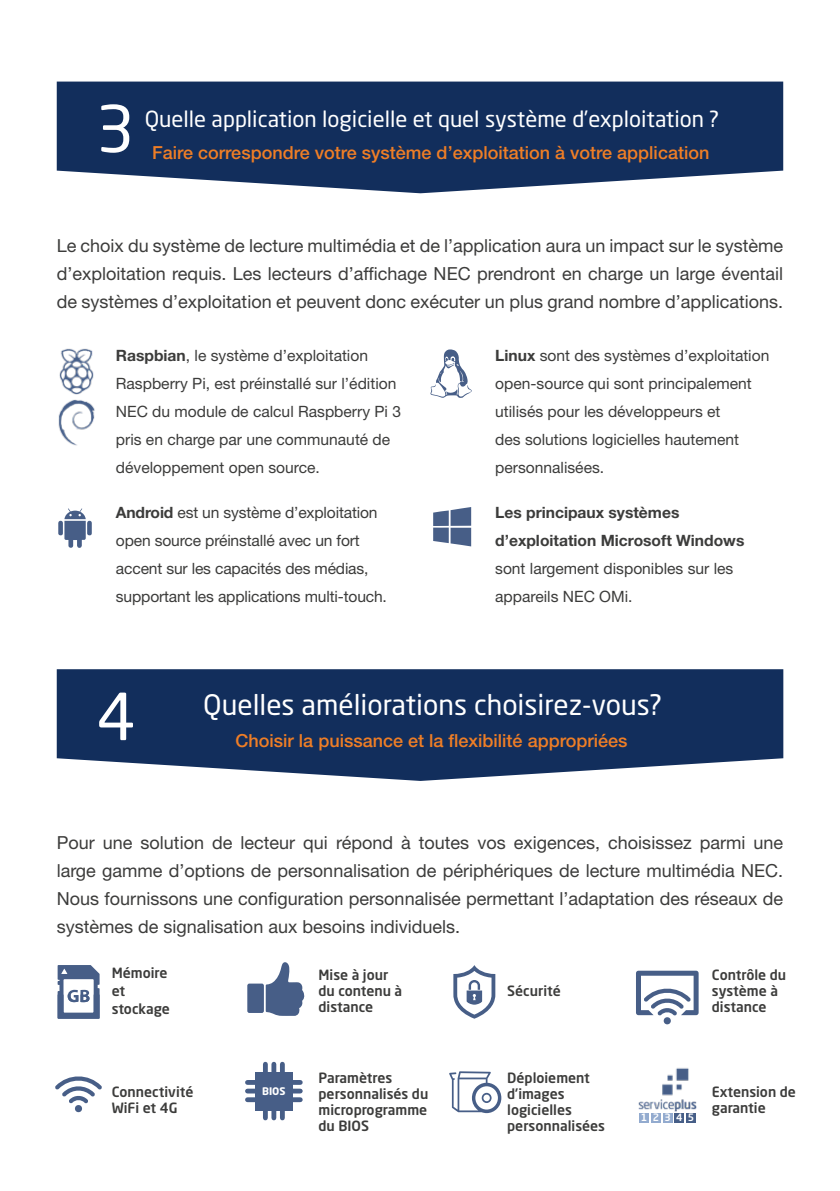
<style>
.page{position:relative;width:840px;height:1191px;background:#fff}
.page>*{position:absolute;margin:0;border:0;box-sizing:border-box;transform-origin:0 0}
.t1{font:64px "Neo Sans Pro";color:#fff}
.t2{font:28px "Neo Sans Pro";color:#fff}
.t3{font:22px "Neo Sans Pro";color:#fff}
.t4{font:18px/28px "Helvetica Neue LT Std";color:#3c3c3b;text-align:justify}
.t5{font:500 18px "Helvetica Neue LT Std";color:#ef7e26}
.t6{font:15.6px/28px "Helvetica Neue LT Std";color:#3c3c3b}
.t7{font:700 15.6px/28px "Helvetica Neue LT Std";color:#3c3c3b}
.t8{font:500 14px/16px "Neo Sans Pro";color:#3c3c3b}
.t9{font:700 10.4px "Neo Sans Pro";color:#fff}
.t10{font:500 10.2px "Neo Sans Pro";letter-spacing:.53em;color:#fff}
.s1{font-weight:700}
</style>
<div class="page">
<svg style="left:58px;top:965px;width:41px;height:53px"></svg>
<svg style="left:265px;top:962px;width:40px;height:54px"></svg>
<div style="left:247px;top:983px;width:17px;height:30px;background:#475e87;border-radius:2px"></div>
<svg style="left:453px;top:965px;width:42px;height:53px"></svg>
<svg style="left:636px;top:970px;width:62px;height:54px"></svg>
<svg style="left:55px;top:1076px;width:47px;height:36px"></svg>
<svg style="left:57px;top:82px;width:725px;height:111px;background:#29426c"></svg>
<svg style="left:57px;top:669px;width:725px;height:112px;background:#2a436c"></svg>
<div style="left:87px;top:521px;width:5px;height:14px;background:#475e87;border-radius:2px"></div>
<div style="left:58px;top:521px;width:5px;height:14px;background:#475e87;border-radius:2px"></div>
<svg style="left:64px;top:508px;width:22px;height:40px"></svg>
<svg style="left:433px;top:507px;width:38px;height:39px"></svg>
<img style="left:59px;top:348px;width:35px;height:46px">
<img style="left:58px;top:399px;width:37px;height:47px">
<svg style="left:430px;top:349px;width:42px;height:49px"></svg>
<div style="left:255px;top:1072px;width:37px;height:38px;background:#475e87"></div>
<div style="left:271px;top:1064px;width:5px;height:54px;background:#475e87"></div>
<div style="left:263px;top:1064px;width:5px;height:54px;background:#475e87"></div>
<hr style="left:280px;top:1064px;width:4px;height:54px;background:#475e87">
<div style="left:247px;top:1088px;width:53px;height:5px;background:#475e87"></div>
<hr style="left:247px;top:1080px;width:53px;height:4px;background:#475e87">
<div style="left:247px;top:1097px;width:53px;height:5px;background:#475e87"></div>
<svg style="left:449px;top:1071px;width:52px;height:42px"></svg>
<img style="left:638px;top:1068px;width:59px;height:46px">
<div style="left:639px;top:1112px;width:9px;height:10px;background:#93abcf"></div>
<div style="left:650px;top:1112px;width:10px;height:10px;background:#93abcf"></div>
<div style="left:662px;top:1112px;width:10px;height:10px;background:#93abcf"></div>
<div style="left:674px;top:1112px;width:10px;height:10px;background:#465e87"></div>
<div style="left:685px;top:1112px;width:10px;height:10px;background:#465e87"></div>
<h1 class="t1" style="left:96px;top:90px;width:40px">3</h1>
<p class="t3" style="left:145px;top:106px;width:576px">Quelle application logicielle et quel système d’exploitation ?</p>
<p class="t5" style="left:152px;top:142px;width:558px">Faire correspondre votre système d’exploitation à votre application</p>
<p class="t4" style="left:57px;top:231px;width:727px">Le choix du système de lecture multimédia et de l’application aura un impact sur le système d’exploitation requis. Les lecteurs d’affichage NEC prendront en charge un large éventail de systèmes d’exploitation et peuvent donc exécuter un plus grand nombre d’applications.</p>
<p class="t6" style="left:116px;top:341px;width:286px"><span class="s1">Raspbian</span>, le système d’exploitation Raspberry Pi, est préinstallé sur l’édition NEC du module de calcul Raspberry Pi 3 pris en charge par une communauté de développement open source.</p>
<p class="t6" style="left:495px;top:341px;width:275px"><span class="s1">Linux</span> sont des systèmes d’exploitation open-source qui sont principalement utilisés pour les développeurs et<br>des solutions logicielles hautement personnalisées.</p>
<p class="t6" style="left:116px;top:498px;width:272px"><span class="s1">Android</span> est un système d’exploitation open source préinstallé avec un fort accent sur les capacités des médias, supportant les applications multi-touch.</p>
<p class="t7" style="left:495px;top:498px;width:250px">Les principaux systèmes d’exploitation Microsoft Windows</p>
<p class="t6" style="left:495px;top:554px;width:239px">sont largement disponibles sur les appareils NEC OMi.</p>
<h1 class="t1" style="left:97px;top:677px;width:40px">4</h1>
<h2 class="t2" style="left:203px;top:688px;width:460px">Quelles améliorations choisirez-vous?</h2>
<p class="t5" style="left:235px;top:730px;width:393px">Choisir la puissance et la flexibilité appropriées</p>
<p class="t4" style="left:57px;top:828px;width:727px">Pour une solution de lecteur qui répond à toutes vos exigences, choisissez parmi une large gamme d’options de personnalisation de périphériques de lecture multimédia NEC.<br>Nous fournissons une configuration personnalisée permettant l’adaptation des réseaux de systèmes de signalisation aux besoins individuels.</p>
<p class="t8" style="left:112px;top:964px;width:60px;line-height:17.6px">Mémoire et stockage</p>
<p class="t8" style="left:318px;top:966px;width:85px">Mise à jour du contenu à distance</p>
<p class="t8" style="left:711px;top:966px;width:76px">Contrôle du système à distance</p>
<p class="t8" style="left:507px;top:982px;width:55px">Sécurité</p>
<p class="t8" style="left:112px;top:1083px;width:83px">Connectivité<br>WiFi et 4G</p>
<p class="t9" style="left:262px;top:1084px;width:25px">BIOS</p>
<p class="t8" style="left:318px;top:1069px;width:111px">Paramètres personnalisés du microprogramme du BIOS</p>
<p class="t8" style="left:507px;top:1069px;width:99px">Déploiement d’images logicielles personnalisées</p>
<p class="t10" style="left:640px;top:1111px;width:55px">12345</p>
<p class="t8" style="left:711px;top:1083px;width:86px">Extension de garantie</p>
</div>
